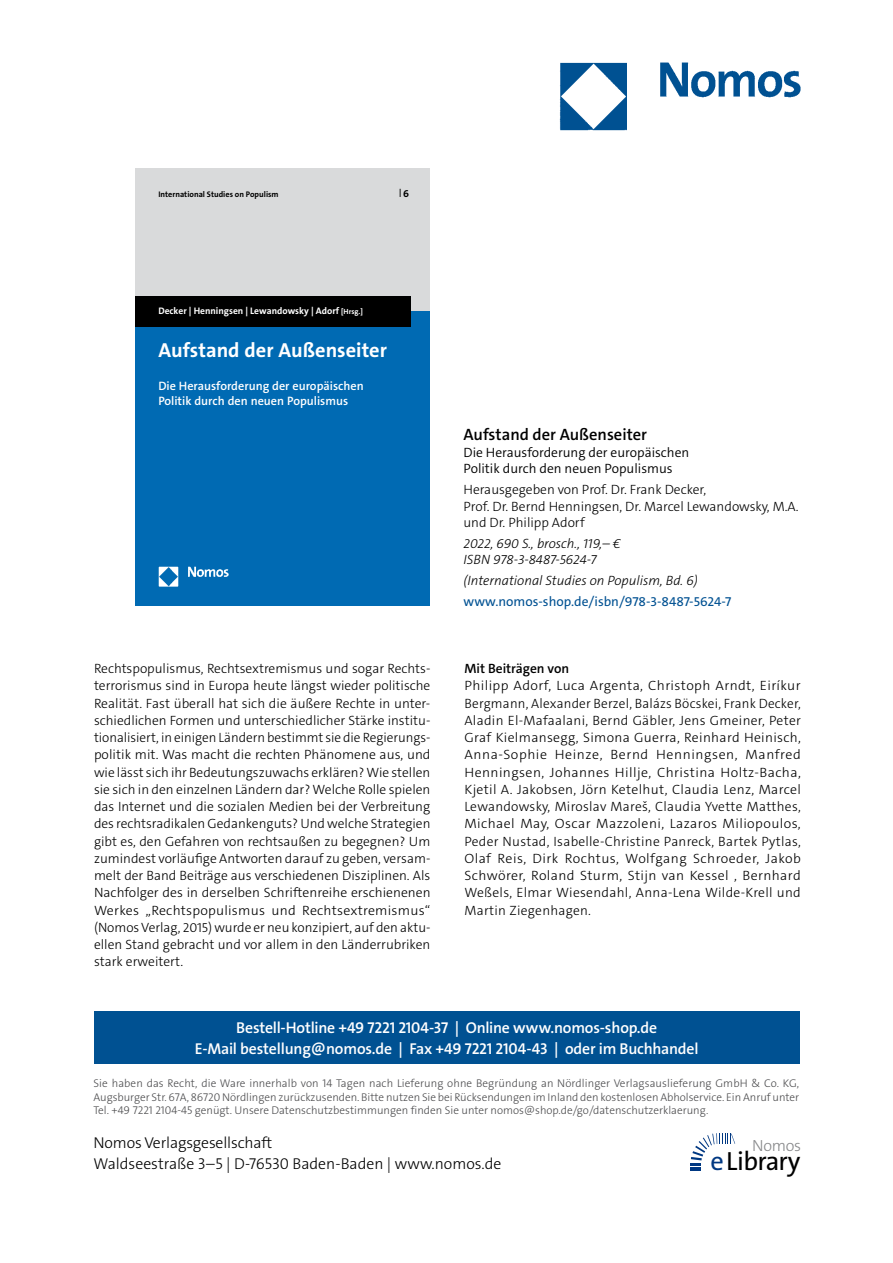
<style>
.page{position:relative;width:893px;height:1263px;background:#fff}
.page>*{position:absolute;margin:0;border:0;box-sizing:border-box;transform-origin:0 0}
.t1{font:26.4px "The Sans Os F";letter-spacing:-.03em;color:#000}
.t2{font:700 20.4px "The Sans Os F";color:#fff}
._001_Buchtitel{font:600 16.5px "The Sans C5";color:#000}
.t3{font:300 16.2px "The Sans Os F";letter-spacing:-.02em;color:#87888a}
.t4{font:600 15.75px/21px "The Sans Os F";letter-spacing:-.01em;color:#fff;text-align:center}
.t5{font:300 15.75px/21px "The Sans Os F";color:#000}
._005_Fließtext{font:300 13.5px/17.2px "The Sans C5";letter-spacing:.01em;color:#000;text-align:justify}
._003_Autor{font:300 13.5px/16.5px "The Sans C5";color:#000}
._004_Bibilo{font:italic 300 13.5px/16.5px "The Sans C5";color:#000}
._002_Untertitel{font:300 13.5px/16.5px "The Sans C5";color:#000}
.www_link{font:13.5px "The Sans C5";color:#005192}
._005_FließtextENGLIS{font:600 13.5px "The Sans C5";color:#000}
.t6{font:600 12.15px/14.7px "The Sans Os F";color:#fff}
.t7{font:300 11.25px/13.5px "The Sans Os F";color:#4b4b4d;text-align:justify}
.t8{font:700 9.45px "The Sans Os F";color:#fff}
.t9{font:700 8.1px "The Sans Os F";color:#000}
.s1{font-size:10.2px}
.s2{font-size:7.5px}
.s3{color:#003882}
</style>
<div class="page">
<img style="left:559px;top:62px;width:242px;height:69px">
<div style="left:94px;top:1011px;width:705px;height:52px;background:#005192"></div>
<svg style="left:690px;top:1133px;width:45px;height:38px"></svg>
<div style="left:135px;top:169px;width:295px;height:142px;background:#d9dadb"></div>
<div style="left:135px;top:311px;width:295px;height:294px;background:#006ab3"></div>
<div style="left:135px;top:296px;width:275px;height:30px;background:#000"></div>
<img style="left:158px;top:566px;width:71px;height:21px">
<p class="t9" style="left:158px;top:189px;width:122px">International Studies on Populism</p>
<p class="t9" style="left:399px;top:188px;width:12px">|<span class="s1">6</span></p>
<p class="t8" style="left:158px;top:304px;width:206px">Decker | Henningsen | Lewandowsky | Adorf <span class="s2">[Hrsg.]</span></p>
<h2 class="t2" style="left:158px;top:337px;width:230px">Aufstand der Außenseiter</h2>
<p class="t6" style="left:158px;top:379px;width:207px">Die Herausforderung der europäischen<br>Politik durch den neuen Populismus</p>
<p class="_001_Buchtitel" style="left:463px;top:424px;width:185px">Aufstand der Außenseiter</p>
<p class="_002_Untertitel" style="left:463px;top:444px;width:227px">Die Herausforderung der europäischen<br>Politik durch den neuen Populismus</p>
<p class="_003_Autor" style="left:463px;top:481px;width:337px">Herausgegeben von Prof. Dr. Frank Decker,<br>Prof. Dr. Bernd Henningsen, Dr. Marcel Lewandowsky, M.A. und Dr. Philipp Adorf</p>
<p class="_004_Bibilo" style="left:463px;top:535px;width:159px">2022, 690 S., brosch., 119,– €<br>ISBN 978-3-8487-5624-7</p>
<p class="_004_Bibilo" style="left:463px;top:572px;width:236px">(International Studies on Populism, Bd. 6)</p>
<p class="www_link" style="left:463px;top:593px;width:269px">www.nomos-shop.de/isbn/978-3-8487-5624-7</p>
<p class="_005_Fließtext" style="left:94px;top:660px;width:338px">Rechtspopulismus, Rechtsextremismus und sogar Rechts&shy;terrorismus sind in Europa heute längst wieder politische Realität. Fast überall hat sich die äußere Rechte in unter&shy;schiedlichen Formen und unterschiedlicher Stärke institu&shy;tionalisiert, in einigen Ländern bestimmt sie die Regierungs&shy;politik mit. Was macht die rechten Phänomene aus, und wie lässt sich ihr Bedeutungszuwachs erklären? Wie stellen sie sich in den einzelnen Ländern dar? Welche Rolle spielen das Internet und die sozialen Medien bei der Verbreitung des rechtsradikalen Gedankenguts? Und welche Strategien gibt es, den Gefahren von rechtsaußen zu begegnen? Um zumindest vorläufige Antworten darauf zu geben, versam&shy;melt der Band Beiträge aus verschiedenen Disziplinen. Als Nachfolger des in derselben Schriftenreihe erschienenen Werkes „Rechtspopulismus und Rechtsextremismus“ (Nomos Verlag, 2015) wurde er neu konzipiert, auf den aktu&shy;ellen Stand gebracht und vor allem in den Länderrubriken stark erweitert.</p>
<p class="_005_FließtextENGLIS" style="left:464px;top:660px;width:106px">Mit Beiträgen von</p>
<p class="_005_Fließtext" style="left:464px;top:677px;width:338px">Philipp Adorf, Luca Argenta, Christoph Arndt, Eiríkur Bergmann, Alexander Berzel, Balázs Böcskei, Frank Decker, Aladin El-Mafaalani, Bernd Gäbler, Jens Gmeiner, Peter Graf Kielmansegg, Simona Guerra, Reinhard Heinisch, Anna-Sophie Heinze, Bernd Henningsen, Manfred Henningsen, Johannes Hillje, Christina Holtz-Bacha, Kjetil A. Jakobsen, Jörn Ketelhut, Claudia Lenz, Marcel Lewandowsky, Miroslav Mareš, Claudia Yvette Matthes, Michael May, Oscar Mazzoleni, Lazaros Miliopoulos, Peder Nustad, Isabelle-Christine Panreck, Bartek Pytlas, Olaf Reis, Dirk Rochtus, Wolfgang Schroeder, Jakob Schwörer, Roland Sturm, Stijn van Kessel , Bernhard Weßels, Elmar Wiesendahl, Anna-Lena Wilde-Krell und Martin Ziegenhagen.</p>
<p class="t4" style="left:195px;top:1017px;width:505px">Bestell-Hotline +49 7221 2104-37 | Online www.nomos-shop.de<br>E-Mail bestellung@nomos.de | Fax +49 7221 2104-43 | oder im Buchhandel</p>
<p class="t7" style="left:94px;top:1077px;width:707px">Sie haben das Recht, die Ware innerhalb von 14 Tagen nach Lieferung ohne Begründung an Nördlinger Verlagsauslieferung GmbH &amp; Co. KG, Augsburger Str. 67A, 86720 Nördlingen zurückzusenden. Bitte nutzen Sie bei Rücksendungen im Inland den kostenlosen Abholservice. Ein Anruf unter Tel. +49 7221 2104-45 genügt. Unsere Datenschutzbestimmungen finden Sie unter nomos@shop.de/go/datenschutzerklaerung.</p>
<p class="t5" style="left:94px;top:1133px;width:409px">Nomos Verlagsgesellschaft<br>Waldseestraße 3–5 | D-76530 Baden-Baden | www.nomos.de</p>
<p class="t3" style="left:752px;top:1135px;width:51px">Nomos</p>
<h1 class="t1" style="left:710px;top:1144px;width:91px"><span class="s3">e</span>Library</h1>
</div>
